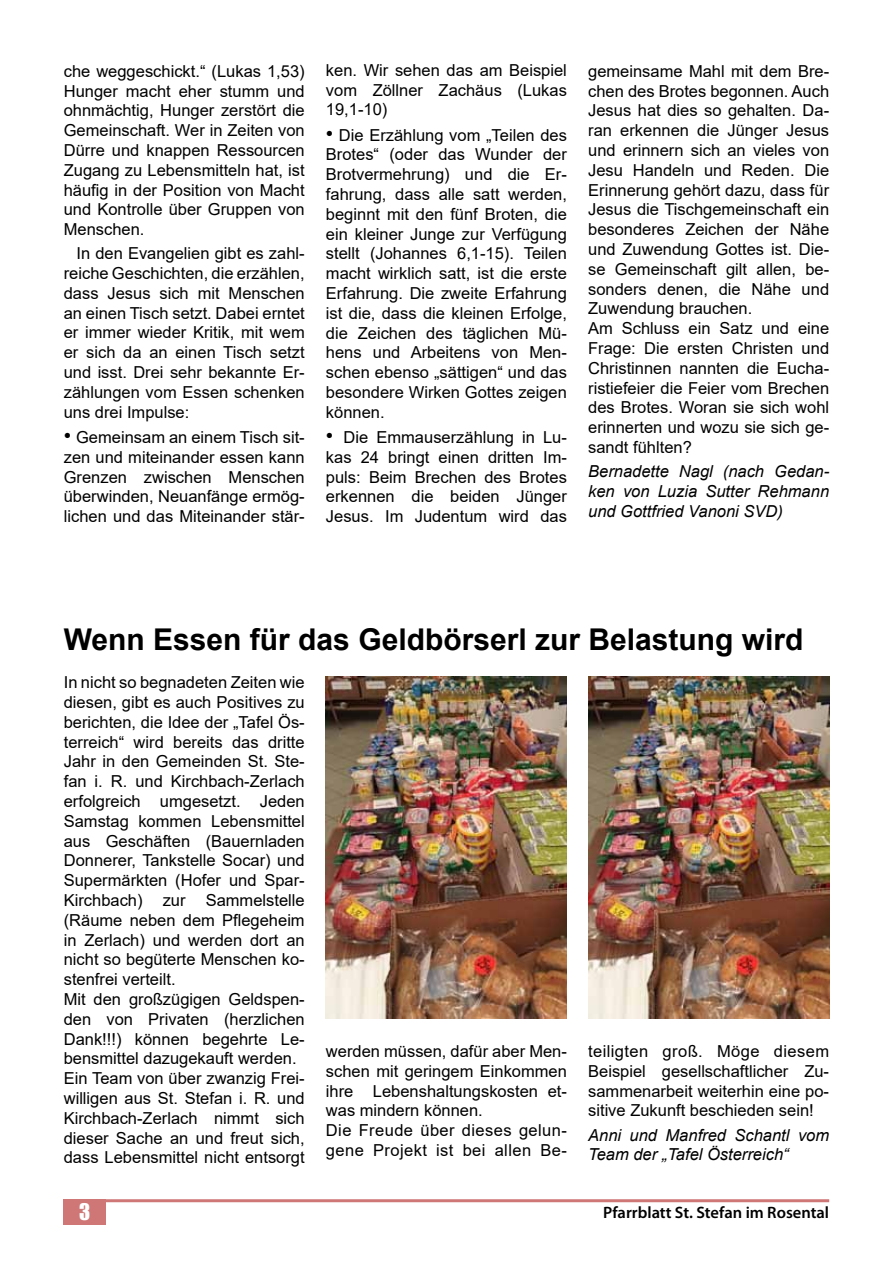
<style>
.page{position:relative;width:893px;height:1263px;background:#fff}
.page>*{position:absolute;margin:0;border:0;box-sizing:border-box;transform-origin:0 0}
.t1{font:700 30px "Arial";color:#000}
.t2{font:21px "Impact";color:#fff}
.t3{font:16.5px/19.8px "Arial";color:#000;text-align:justify}
.t4{font:italic 16.5px/19.8px "Arial";color:#000;text-align:justify}
.t5{font:600 16.5px "Myriad Pro";color:#000}
.s1{font-size:21px}
</style>
<div class="page">
<hr style="left:64px;top:1199px;width:765px;height:3px;background:#cf7676">
<div style="left:64px;top:1199px;width:42px;height:25px;background:#cf7676"></div>
<img style="left:326px;top:676px;width:241px;height:342px">
<img style="left:588px;top:676px;width:241px;height:342px">
<p class="t3" style="left:64px;top:61px;width:242px">che weggeschickt.“ (Lukas 1,53)<br>Hunger macht eher stumm und ohnmächtig, Hunger zerstört die Gemeinschaft. Wer in Zeiten von Dürre und knappen Ressourcen Zugang zu Lebensmitteln hat, ist häufig in der Position von Macht und Kontrolle über Gruppen von Menschen.</p>
<p class="t3" style="left:64px;top:243px;width:242px;text-indent:13px">In den Evangelien gibt es zahl&shy;reiche Geschichten, die erzählen, dass Jesus sich mit Menschen an einen Tisch setzt. Dabei erntet er immer wieder Kritik, mit wem er sich da an einen Tisch setzt und isst. Drei sehr bekannte Er&shy;zählungen vom Essen schenken uns drei Impulse:</p>
<p class="t3" style="left:64px;top:427px;width:242px"><span class="s1">•</span> Gemeinsam an einem Tisch sit&shy;zen und miteinander essen kann Grenzen zwischen Menschen überwinden, Neuanfänge ermög&shy;lichen und das Miteinander stär-</p>
<p class="t3" style="left:326px;top:60px;width:242px">ken. Wir sehen das am Beispiel vom Zöllner Zachäus (Lukas 19,1-10)</p>
<p class="t3" style="left:326px;top:125px;width:242px"><span class="s1">•</span> Die Erzählung vom „Teilen des Brotes“ (oder das Wunder der Brotvermehrung) und die Er&shy;fahrung, dass alle satt werden, beginnt mit den fünf Broten, die ein kleiner Junge zur Verfügung stellt (Johannes 6,1-15). Teilen macht wirklich satt, ist die erste Erfahrung. Die zweite Erfahrung ist die, dass die kleinen Erfolge, die Zeichen des täglichen Mü&shy;hens und Arbeitens von Men&shy;schen ebenso „sättigen“ und das besondere Wirken Gottes zeigen können.</p>
<p class="t3" style="left:326px;top:427px;width:242px"><span class="s1">•</span> Die Emmauserzählung in Lu&shy;kas 24 bringt einen dritten Im&shy;puls: Beim Brechen des Brotes erkennen die beiden Jünger Jesus. Im Judentum wird das</p>
<p class="t3" style="left:588px;top:61px;width:242px;text-align:left">gemeinsame Mahl mit dem Bre&shy;chen des Brotes begonnen. Auch<br>Jesus hat dies so gehalten. Da&shy;ran erkennen die Jünger Jesus und erinnern sich an vieles von<br>Jesu Handeln und Reden. Die<br>Erinnerung gehört dazu, dass für<br>Jesus die Tischgemeinschaft ein besonderes Zeichen der Nähe und Zuwendung Gottes ist. Die&shy;se Gemeinschaft gilt allen, be&shy;sonders denen, die Nähe und<br>Zuwendung brauchen.<br>Am Schluss ein Satz und eine<br>Frage: Die ersten Christen und<br>Christinnen nannten die Eucha&shy;ristiefeier die Feier vom Brechen des Brotes. Woran sie sich wohl erinnerten und wozu sie sich ge&shy;sandt fühlten?</p>
<p class="t4" style="left:588px;top:462px;width:242px">Bernadette Nagl (nach Gedan&shy;ken von Luzia Sutter Rehmann und Gottfried Vanoni SVD)</p>
<h1 class="t1" style="left:64px;top:618px;width:741px">Wenn Essen für das Geldbörserl zur Belastung wird</h1>
<p class="t3" style="left:64px;top:672px;width:243px;text-align:left">In nicht so begnadeten Zeiten wie diesen, gibt es auch Positives zu berichten, die Idee der „Tafel Ös&shy;terreich“ wird bereits das dritte<br>Jahr in den Gemeinden St. Ste&shy;fan i. R. und Kirchbach-Zerlach erfolgreich umgesetzt. Jeden<br>Samstag kommen Lebensmittel aus Geschäften (Bauernladen<br>Donnerer, Tankstelle Socar) und<br>Supermärkten (Hofer und Spar-<br>Kirchbach) zur Sammelstelle (Räume neben dem Pflegeheim in Zerlach) und werden dort an nicht so begüterte Menschen ko&shy;stenfrei verteilt.<br>Mit den großzügigen Geldspen&shy;den von Privaten (herzlichen<br>Dank!!!) können begehrte Le&shy;bensmittel dazugekauft werden.<br>Ein Team von über zwanzig Frei&shy;willigen aus St. Stefan i. R. und<br>Kirchbach-Zerlach nimmt sich dieser Sache an und freut sich, dass Lebensmittel nicht entsorgt</p>
<p class="t3" style="left:326px;top:1041px;width:242px;text-align:left">werden müssen, dafür aber Men&shy;schen mit geringem Einkommen ihre Lebenshaltungskosten et&shy;was mindern können.<br>Die Freude über dieses gelun&shy;gene Projekt ist bei allen Be-</p>
<p class="t3" style="left:588px;top:1041px;width:242px">teiligten groß. Möge diesem Beispiel gesellschaftlicher Zu&shy;sammenarbeit weiterhin eine po&shy;sitive Zukunft beschieden sein!</p>
<p class="t4" style="left:588px;top:1125px;width:242px">Anni und Manfred Schantl vom<br>Team der „Tafel Österreich“</p>
<p class="t2" style="left:79px;top:1195px;width:13px">3</p>
<p class="t5" style="left:603px;top:1202px;width:228px">Pfarrblatt St. Stefan im Rosental</p>
</div>
